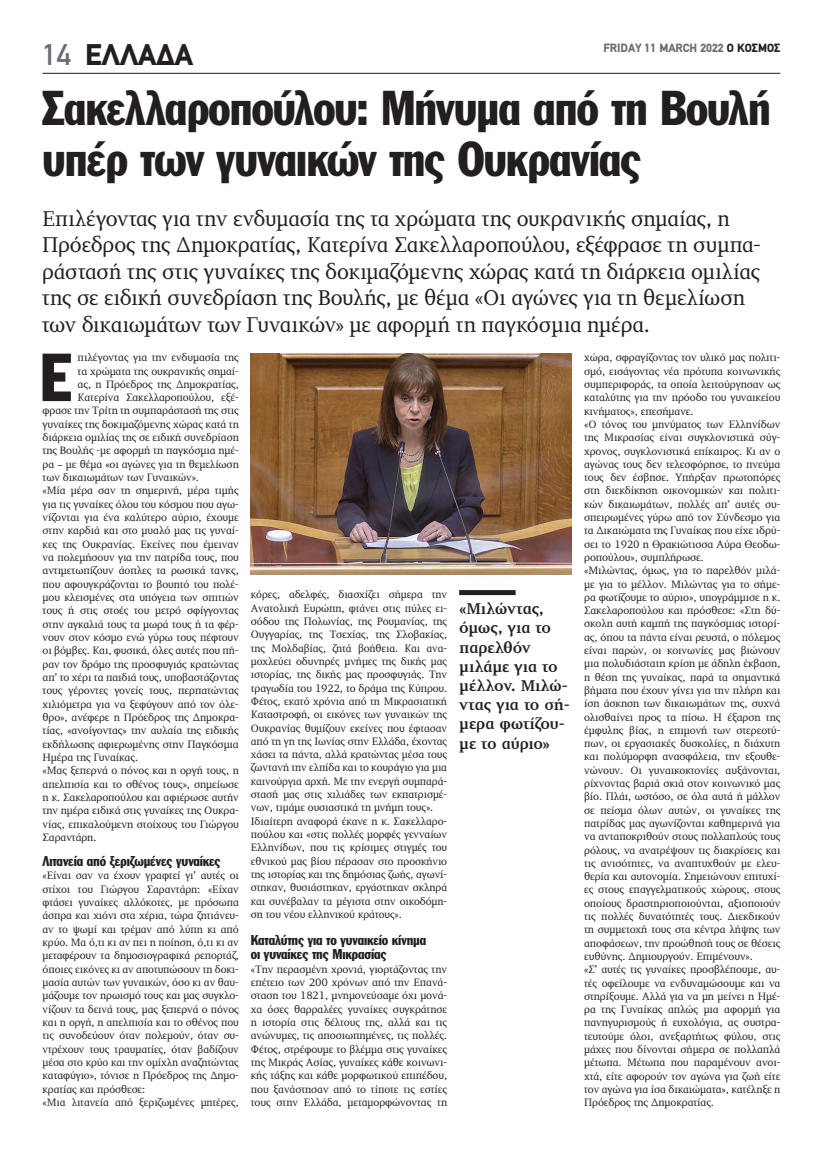
<style>
.page{position:relative;width:823px;height:1149px;background:#fff}
.page>*{position:absolute;margin:0;border:0;box-sizing:border-box;transform-origin:0 0}
.t1{font:66.6px "Franklin Gothic Greek Cond";color:#231f20}
.t2{font:48px/51px "Franklin Gothic Greek Cond";letter-spacing:-.02em;color:#231f20}
.t3{font:900 30px "PF Din Text";color:#231f20}
.t4{font:22px/26.4px "PF Diplomat";letter-spacing:-.01em;color:#231f20}
.t5{font:700 16px/19.2px "PF Diplomat";letter-spacing:-.02em;color:#231f20}
.t6{font:14px/14.1px "Franklin Gothic Greek Cond";letter-spacing:-.01em;color:#231f20}
.t7{font:900 12px "PF Din Text";color:#6c6d70}
.t8{font:11px/13.3px "PF Diplomat";letter-spacing:-.01em;color:#231f20}
.s1{font-weight:500;color:#6c6d70}
.s2{color:#231f20}
</style>
<div class="page">
<hr style="left:43px;top:73px;width:737px;height:1px;background:#231f20">
<div style="left:459px;top:590px;width:56px;height:5px;background:#231f20"></div>
<img style="left:250px;top:353px;width:321px;height:221px">
<h3 class="t3" style="left:43px;top:37px;width:152px"><span class="s1">14</span> ΕΛΛΑΔΑ</h3>
<p class="t7" style="left:603px;top:40px;width:178px">FRIDAY 11 MARCH 2022 <span class="s2">Ο ΚΟΣΜΟΣ</span></p>
<h2 class="t2" style="left:43px;top:83px;width:729px">Σακελλαροπούλου: Μήνυμα από τη Βουλή υπέρ των γυναικών της Ουκρανίας</h2>
<p class="t4" style="left:42px;top:206px;width:719px">Επιλέγοντας για την ενδυμασία της τα χρώματα της ουκρανικής σημαίας, η Πρόεδρος της Δημοκρατίας, Κατερίνα Σακελλαροπούλου, εξέφρασε τη συμπα&shy;ράστασή της στις γυναίκες της δοκιμαζόμενης χώρας κατά τη διάρκεια ομιλίας της σε ειδική συνεδρίαση της Βουλής, με θέμα «Οι αγώνες για τη θεμελίωση των δικαιωμάτων των Γυναικών» με αφορμή τη παγκόσμια ημέρα.</p>
<h1 class="t1" style="left:40px;top:339px;width:33px">Ε</h1>
<p class="t8" style="left:78px;top:351px;width:163px">πιλέγοντας για την ενδυμασία της</p>
<p class="t8" style="left:78px;top:364px;width:163px">τα χρώματα της ουκρανικής σημαί-</p>
<p class="t8" style="left:78px;top:378px;width:163px">ας, η Πρόεδρος της Δημοκρατίας,</p>
<p class="t8" style="left:78px;top:391px;width:163px">Κατερίνα Σακελλαροπούλου, εξέ-</p>
<p class="t8" style="left:43px;top:404px;width:198px">φρασε την Τρίτη τη συμπαράστασή της στις</p>
<p class="t8" style="left:43px;top:417px;width:198px">γυναίκες της δοκιμαζόμενης χώρας κατά τη</p>
<p class="t8" style="left:43px;top:431px;width:198px">διάρκεια ομιλίας της σε ειδική συνεδρίαση</p>
<p class="t8" style="left:43px;top:444px;width:198px">της Βουλής -με αφορμή τη παγκόσμια ημέ-</p>
<p class="t8" style="left:43px;top:457px;width:198px">ρα – με θέμα «οι αγώνες για τη θεμελίωση</p>
<p class="t8" style="left:43px;top:471px;width:158px">των δικαιωμάτων των Γυναικών».</p>
<p class="t8" style="left:43px;top:484px;width:198px">«Μία μέρα σαν τη σημερινή, μέρα τιμής</p>
<p class="t8" style="left:43px;top:497px;width:198px">για τις γυναίκες όλου του κόσμου που αγω-</p>
<p class="t8" style="left:43px;top:511px;width:198px">νίζονται για ένα καλύτερο αύριο, έχουμε</p>
<p class="t8" style="left:43px;top:524px;width:198px">στην καρδιά και στο μυαλό μας τις γυναί-</p>
<p class="t8" style="left:43px;top:537px;width:198px">κες της Ουκρανίας. Εκείνες που έμειναν</p>
<p class="t8" style="left:43px;top:551px;width:198px">να πολεμήσουν για την πατρίδα τους, που</p>
<p class="t8" style="left:43px;top:564px;width:198px">αντιμετωπίζουν άοπλες τα ρωσικά τανκς,</p>
<p class="t8" style="left:43px;top:577px;width:198px">που αφουγκράζονται το βουητό του πολέ-</p>
<p class="t8" style="left:43px;top:591px;width:198px">μου κλεισμένες στα υπόγεια των σπιτιών</p>
<p class="t8" style="left:43px;top:604px;width:198px">τους ή στις στοές του μετρό σφίγγοντας</p>
<p class="t8" style="left:43px;top:617px;width:198px">στην αγκαλιά τους τα μωρά τους ή τα φέρ-</p>
<p class="t8" style="left:43px;top:630px;width:198px">νουν στον κόσμο ενώ γύρω τους πέφτουν</p>
<p class="t8" style="left:43px;top:644px;width:198px">οι βόμβες. Και, φυσικά, όλες αυτές που πή-</p>
<p class="t8" style="left:43px;top:657px;width:198px">ραν τον δρόμο της προσφυγιάς κρατώντας</p>
<p class="t8" style="left:43px;top:670px;width:198px">απ’ το χέρι τα παιδιά τους, υποβαστάζοντας</p>
<p class="t8" style="left:43px;top:684px;width:198px">τους γέροντες γονείς τους, περπατώντας</p>
<p class="t8" style="left:43px;top:697px;width:198px">χιλιόμετρα για να ξεφύγουν από τον όλε-</p>
<p class="t8" style="left:43px;top:710px;width:198px">θρο», ανέφερε η Πρόεδρος της Δημοκρα-</p>
<p class="t8" style="left:43px;top:724px;width:198px">τίας, «ανοίγοντας» την αυλαία της ειδικής</p>
<p class="t8" style="left:43px;top:737px;width:198px">εκδήλωσης αφιερωμένης στην Παγκόσμια</p>
<p class="t8" style="left:43px;top:750px;width:97px">Ημέρα της Γυναίκας.</p>
<p class="t8" style="left:43px;top:764px;width:198px">«Μας ξεπερνά ο πόνος και η οργή τους, η</p>
<p class="t8" style="left:43px;top:777px;width:198px">απελπισία και το σθένος τους», σημείωσε</p>
<p class="t8" style="left:43px;top:790px;width:198px">η κ. Σακελαροπούλου και αφιέρωσε αυτήν</p>
<p class="t8" style="left:43px;top:804px;width:198px">την ημέρα ειδικά στις γυναίκες της Ουκρα-</p>
<p class="t8" style="left:43px;top:817px;width:198px">νίας, επικαλούμενη στοίχους του Γιώργου</p>
<p class="t8" style="left:43px;top:830px;width:55px">Σαραντάρη.</p>
<p class="t6" style="left:43px;top:853px;width:180px">Λιτανεία από ξεριζωμένες γυναίκες</p>
<p class="t8" style="left:43px;top:869px;width:198px">«Είναι σαν να έχουν γραφτεί γι’ αυτές οι στίχοι του Γιώργου Σαραντάρη: «Είχαν φτάσει γυναίκες αλλόκοτες, με πρόσωπα άσπρα και χιόνι στα χέρια, τώρα ζητιάνευ&shy;αν το ψωμί και τρέμαν από λύπη κι από κρύο. Μα ό,τι κι αν πει η ποίηση, ό,τι κι αν μεταφέρουν τα δημοσιογραφικά ρεπορτάζ, όποιες εικόνες κι αν αποτυπώσουν τη δοκι&shy;μασία αυτών των γυναικών, όσο κι αν θαυ&shy;μάζουμε τον ηρωισμό τους και μας συγκλο&shy;νίζουν τα δεινά τους, μας ξεπερνά ο πόνος και η οργή, η απελπισία και το σθένος που τις συνοδεύουν όταν πολεμούν, όταν συ&shy;ντρέχουν τους τραυματίες, όταν βαδίζουν μέσα στο κρύο και την ομίχλη αναζητώντας καταφύγιο», τόνισε η Πρόεδρος της Δημο&shy;κρατίας και πρόσθεσε:<br>«Μια λιτανεία από ξεριζωμένες μητέρες,</p>
<p class="t8" style="left:251px;top:588px;width:198px">κόρες, αδελφές, διασχίζει σήμερα την Ανατολική Ευρώπη, φτάνει στις πύλες ει&shy;σόδου της Πολωνίας, της Ρουμανίας, της Ουγγαρίας, της Τσεχίας, της Σλοβακίας, της Μολδαβίας, ζητά βοήθεια. Και ανα&shy;μοχλεύει οδυνηρές μνήμες της δικής μας ιστορίας, της δικής μας προσφυγιάς. Την τραγωδία του 1922, το δράμα της Κύπρου.<br>Φέτος, εκατό χρόνια από τη Μικρασιατική Καταστροφή, οι εικόνες των γυναικών της Ουκρανίας θυμίζουν εκείνες που έφτασαν από τη γη της Ιωνίας στην Ελλάδα, έχοντας χάσει τα πάντα, αλλά κρατώντας μέσα τους ζωντανή την ελπίδα και το κουράγιο για μια καινούργια αρχή. Με την ενεργή συμπαρά&shy;στασή μας στις χιλιάδες των εκπατρισμέ&shy;νων, τιμάμε ουσιαστικά τη μνήμη τους».<br>Ιδιαίτερη αναφορά έκανε η κ. Σακελλαρο&shy;πούλου και «στις πολλές μορφές γενναίων Ελληνίδων, που τις κρίσιμες στιγμές του εθνικού μας βίου πέρασαν στο προσκήνιο της ιστορίας και της δημόσιας ζωής, αγωνί&shy;στηκαν, θυσιάστηκαν, εργάστηκαν σκληρά και συνέβαλαν τα μέγιστα στην οικοδόμη&shy;ση του νέου ελληνικού κράτους».</p>
<p class="t6" style="left:251px;top:933px;width:177px">Καταλύτης για το γυναικείο κίνημα οι γυναίκες της Μικρασίας</p>
<p class="t8" style="left:251px;top:962px;width:198px;text-align:justify">«Την περασμένη χρονιά, γιορτάζοντας την επέτειο των 200 χρόνων από την Επανά&shy;σταση του 1821, μνημονεύσαμε όχι μονά&shy;χα όσες θαρραλέες γυναίκες συγκράτησε η ιστορία στις δέλτους της, αλλά και τις ανώνυμες, τις αποσιωπημένες, τις πολλές.<br>Φέτος, στρέφουμε το βλέμμα στις γυναίκες της Μικράς Ασίας, γυναίκες κάθε κοινωνι&shy;κής τάξης και κάθε μορφωτικού επιπέδου, που ξανάστησαν από το τίποτε τις εστίες τους στην Ελλάδα, μεταμορφώνοντας τη</p>
<h3 class="t5" style="left:459px;top:599px;width:112px">«Μιλώντας, όμως, για το παρελθόν μιλάμε για το μέλλον. Μιλώ&shy;ντας για το σή&shy;μερα φωτίζου&shy;με το αύριο»</h3>
<p class="t8" style="left:583px;top:351px;width:198px">χώρα, σφραγίζοντας τον υλικό μας πολιτι&shy;σμό, εισάγοντας νέα πρότυπα κοινωνικής συμπεριφοράς, τα οποία λειτούργησαν ως καταλύτης για την πρόοδο του γυναικείου κινήματος», επεσήμανε.<br>«Ο τόνος του μηνύματος των Ελληνίδων της Μικρασίας είναι συγκλονιστικά σύγ&shy;χρονος, συγκλονιστικά επίκαιρος. Κι αν ο αγώνας τους δεν τελεσφόρησε, το πνεύμα τους δεν έσβησε. Υπήρξαν πρωτοπόρες στη διεκδίκηση οικονομικών και πολιτι&shy;κών δικαιωμάτων, πολλές απ’ αυτές συ&shy;σπειρωμένες γύρω από τον Σύνδεσμο για τα Δικαιώματα της Γυναίκας που είχε ιδρύ&shy;σει το 1920 η Θρακιώτισσα Αύρα Θεοδω&shy;ροπούλου», συμπλήρωσε.<br>«Μιλώντας, όμως, για το παρελθόν μιλά&shy;με για το μέλλον. Μιλώντας για το σήμε&shy;ρα φωτίζουμε το αύριο», υπογράμμισε η κ.<br>Σακελαροπούλου και πρόσθεσε: «Στη δύ&shy;σκολη αυτή καμπή της παγκόσμιας ιστορί&shy;ας, όπου τα πάντα είναι ρευστά, ο πόλεμος είναι παρών, οι κοινωνίες μας βιώνουν μια πολυδιάστατη κρίση με άδηλη έκβαση, η θέση της γυναίκας, παρά τα σημαντικά βήματα που έχουν γίνει για την πλήρη και ίση άσκηση των δικαιωμάτων της, συχνά ολισθαίνει προς τα πίσω. Η έξαρση της έμφυλης βίας, η επιμονή των στερεοτύ&shy;πων, οι εργασιακές δυσκολίες, η διάχυτη και πολύμορφη ανασφάλεια, την εξουθε&shy;νώνουν. Οι γυναικοκτονίες αυξάνονται, ρίχνοντας βαριά σκιά στον κοινωνικό μας βίο. Πλάι, ωστόσο, σε όλα αυτά ή μάλλον σε πείσμα όλων αυτών, οι γυναίκες της πατρίδας μας αγωνίζονται καθημερινά για να ανταποκριθούν στους πολλαπλούς τους ρόλους, να ανατρέψουν τις διακρίσεις και τις ανισότητες, να αναπτυχθούν με ελευ&shy;θερία και αυτονομία. Σημειώνουν επιτυχί&shy;ες στους επαγγελματικούς χώρους, στους οποίους δραστηριοποιούνται, αξιοποιούν τις πολλές δυνατότητές τους. Διεκδικούν τη συμμετοχή τους στα κέντρα λήψης των αποφάσεων, την προώθησή τους σε θέσεις ευθύνης. Δημιουργούν. Επιμένουν».<br>«Σ’ αυτές τις γυναίκες προσβλέπουμε, αυ&shy;τές οφείλουμε να ενδυναμώσουμε και να στηρίξουμε. Αλλά για να μη μείνει η Ημέ&shy;ρα της Γυναίκας απλώς μια αφορμή για πανηγυρισμούς ή ευχολόγια, ας συστρα&shy;τευτούμε όλοι, ανεξαρτήτως φύλου, στις μάχες που δίνονται σήμερα σε πολλαπλά μέτωπα. Μέτωπα που παραμένουν ανοι&shy;χτά, είτε αφορούν τον αγώνα για ζωή είτε τον αγώνα για ίσα δικαιώματα», κατέληξε η Πρόεδρος της Δημοκρατίας.</p>
</div>
